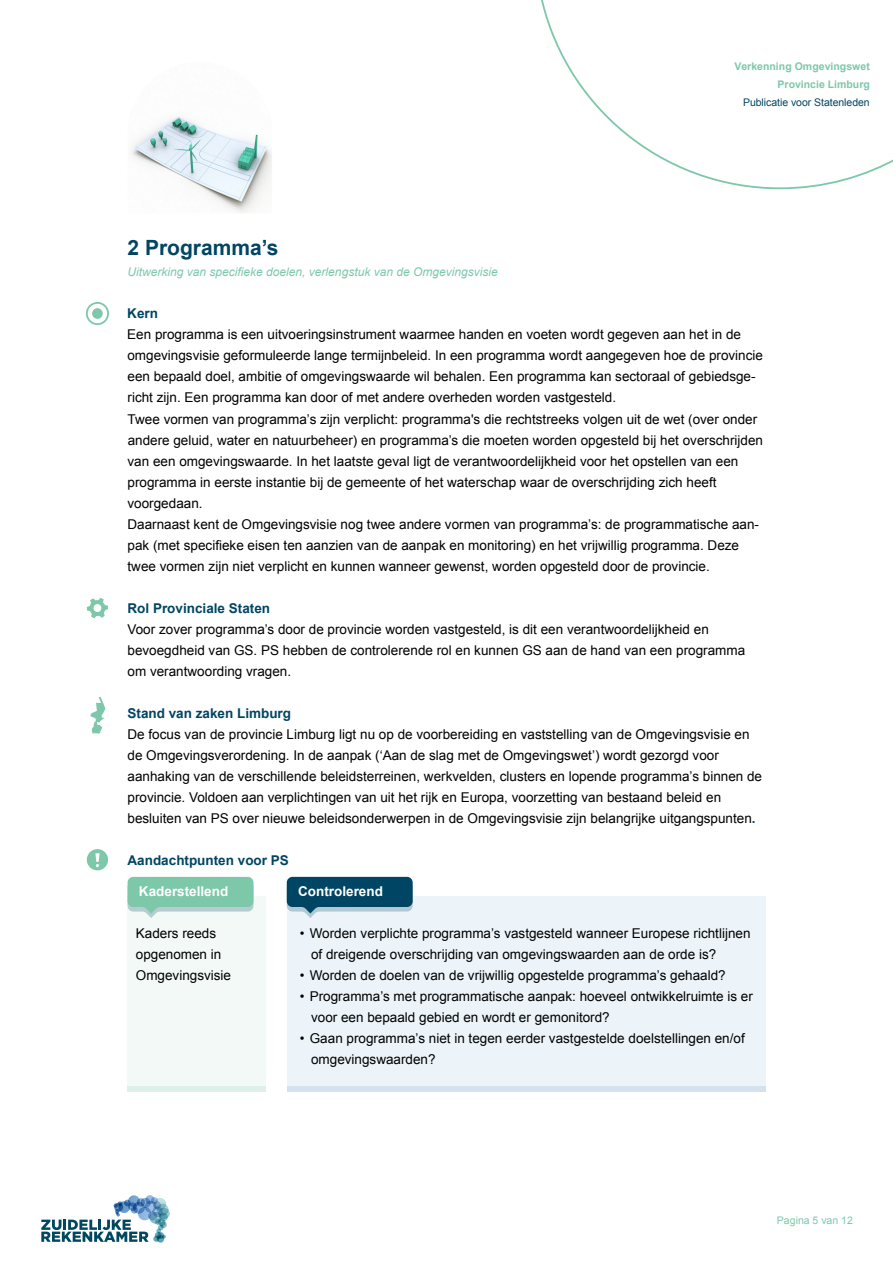
<style>
.page{position:relative;width:893px;height:1263px;background:#fff}
.page>*{position:absolute;margin:0;border:0;box-sizing:border-box;transform-origin:0 0}
.t1{font:700 21px "Arial";color:#004563}
.t2{font:13.5px/21px "Arial";color:#000}
.t3{font:700 13.5px "Arial";color:#004563}
.t4{font:700 13.5px "Arial";color:#fff}
.t5{font:italic 12px "Arial";color:#7cc8a9}
.t6{font:700 10.5px/18px "Arial";color:#7cc8a9;text-align:right}
.t7{font:10.5px "Arial";letter-spacing:-.005em;color:#004563}
.t8{font:10.5px "Arial";color:#7cc8a9}
.s1{font-weight:700;color:#004563}
</style>
<div class="page">
<svg style="left:541px;top:0;width:352px;height:190px"></svg>
<svg style="left:41px;top:1195px;width:129px;height:47px"></svg>
<svg style="left:287px;top:1085px;width:478px;height:7px;background:#d6e4ef"></svg>
<div style="left:287px;top:896px;width:478px;height:189px;background:#edf4f9"></div>
<div style="left:128px;top:903px;width:138px;height:189px;background:linear-gradient(to right,#e5f4ed,#e5f4ed)"></div>
<div style="left:128px;top:896px;width:138px;height:189px;background:#f2f9f6"></div>
<svg style="left:287px;top:877px;width:126px;height:41px;background:#386e86"></svg>
<svg style="left:128px;top:877px;width:125px;height:41px;background:#94cfb9"></svg>
<img style="left:131px;top:116px;width:141px;height:97px">
<div style="left:86px;top:302px;width:23px;height:23px;border:2px solid #7cc8a9;border-radius:50%"></div>
<div style="left:92px;top:308px;width:11px;height:11px;background:#7cc8a9;border-radius:50%"></div>
<svg style="left:90px;top:697px;width:15px;height:37px"></svg>
<div style="left:87px;top:849px;width:21px;height:21px;background:#7cc8a9;border-radius:50%"></div>
<svg style="left:95px;top:853px;width:5px;height:14px"></svg>
<svg style="left:87px;top:598px;width:21px;height:20px"></svg>
<p class="t6" style="left:734px;top:58px;width:137px">Verkenning Omgevingswet<br>Provincie Limburg</p>
<h1 class="t1" style="left:128px;top:234px;width:152px">2 Programma’s</h1>
<p class="t5" style="left:128px;top:264px;width:372px">Uitwerking van specifieke doelen, verlengstuk van de Omgevingsvisie</p>
<p class="t7" style="left:743px;top:95px;width:128px">Publicatie voor Statenleden</p>
<p class="t3" style="left:127px;top:305px;width:32px">Kern</p>
<p class="t2" style="left:127px;top:324px;width:637px">Een programma is een uitvoeringsinstrument waarmee handen en voeten wordt gegeven aan het in de omgevingsvisie geformuleerde lange termijnbeleid. In een programma wordt aangegeven hoe de provincie een bepaald doel, ambitie of omgevingswaarde wil behalen. Een programma kan sectoraal of gebiedsge&shy;richt zijn. Een programma kan door of met andere overheden worden vastgesteld.<br>Twee vormen van programma’s zijn verplicht: programma's die rechtstreeks volgen uit de wet (over onder andere geluid, water en natuurbeheer) en programma’s die moeten worden opgesteld bij het overschrijden van een omgevingswaarde. In het laatste geval ligt de verantwoordelijkheid voor het opstellen van een programma in eerste instantie bij de gemeente of het waterschap waar de overschrijding zich heeft voorgedaan.<br>Daarnaast kent de Omgevingsvisie nog twee andere vormen van programma’s: de programmatische aan&shy;pak (met specifieke eisen ten aanzien van de aanpak en monitoring) en het vrijwillig programma. Deze twee vormen zijn niet verplicht en kunnen wanneer gewenst, worden opgesteld door de provincie.</p>
<p class="t3" style="left:128px;top:599px;width:144px">Rol Provinciale Staten</p>
<p class="t2" style="left:128px;top:618px;width:619px">Voor zover programma’s door de provincie worden vastgesteld, is dit een verantwoordelijkheid en bevoegdheid van GS. PS hebben de controlerende rol en kunnen GS aan de hand van een programma om verantwoording vragen.</p>
<p class="t3" style="left:128px;top:704px;width:165px">Stand van zaken Limburg</p>
<p class="t2" style="left:128px;top:723px;width:636px">De focus van de provincie Limburg ligt nu op de voorbereiding en vaststelling van de Omgevingsvisie en de Omgevingsverordening. In de aanpak (‘Aan de slag met de Omgevingswet’) wordt gezorgd voor aanhaking van de verschillende beleidsterreinen, werkvelden, clusters en lopende programma’s binnen de provincie. Voldoen aan verplichtingen van uit het rijk en Europa, voorzetting van bestaand beleid en besluiten van PS over nieuwe beleidsonderwerpen in de Omgevingsvisie zijn belangrijke uitgangspunten<span class="s1">.</span></p>
<p class="t3" style="left:128px;top:851px;width:163px">Aandachtpunten voor PS</p>
<p class="t4" style="left:139px;top:883px;width:91px">Kaderstellend</p>
<p class="t4" style="left:298px;top:883px;width:86px">Controlerend</p>
<p class="t2" style="left:136px;top:923px;width:97px">Kaders reeds opgenomen in<br>Omgevingsvisie</p>
<p class="t2" style="left:311px;top:923px;width:441px;text-indent:-11px">• Worden verplichte programma’s vastgesteld wanneer Europese richtlijnen of dreigende overschrijding van omgevingswaarden aan de orde is?</p>
<p class="t2" style="left:300px;top:965px;width:427px">• Worden de doelen van de vrijwillig opgestelde programma’s gehaald?</p>
<p class="t2" style="left:311px;top:986px;width:443px;text-indent:-11px">• Programma’s met programmatische aanpak: hoeveel ontwikkelruimte is er voor een bepaald gebied en wordt er gemonitord?</p>
<p class="t2" style="left:311px;top:1028px;width:435px;text-indent:-11px">• Gaan programma’s niet in tegen eerder vastgestelde doelstellingen en/of omgevingswaarden?</p>
<p class="t8" style="left:777px;top:1213px;width:77px">Pagina 5 van 12</p>
</div>
